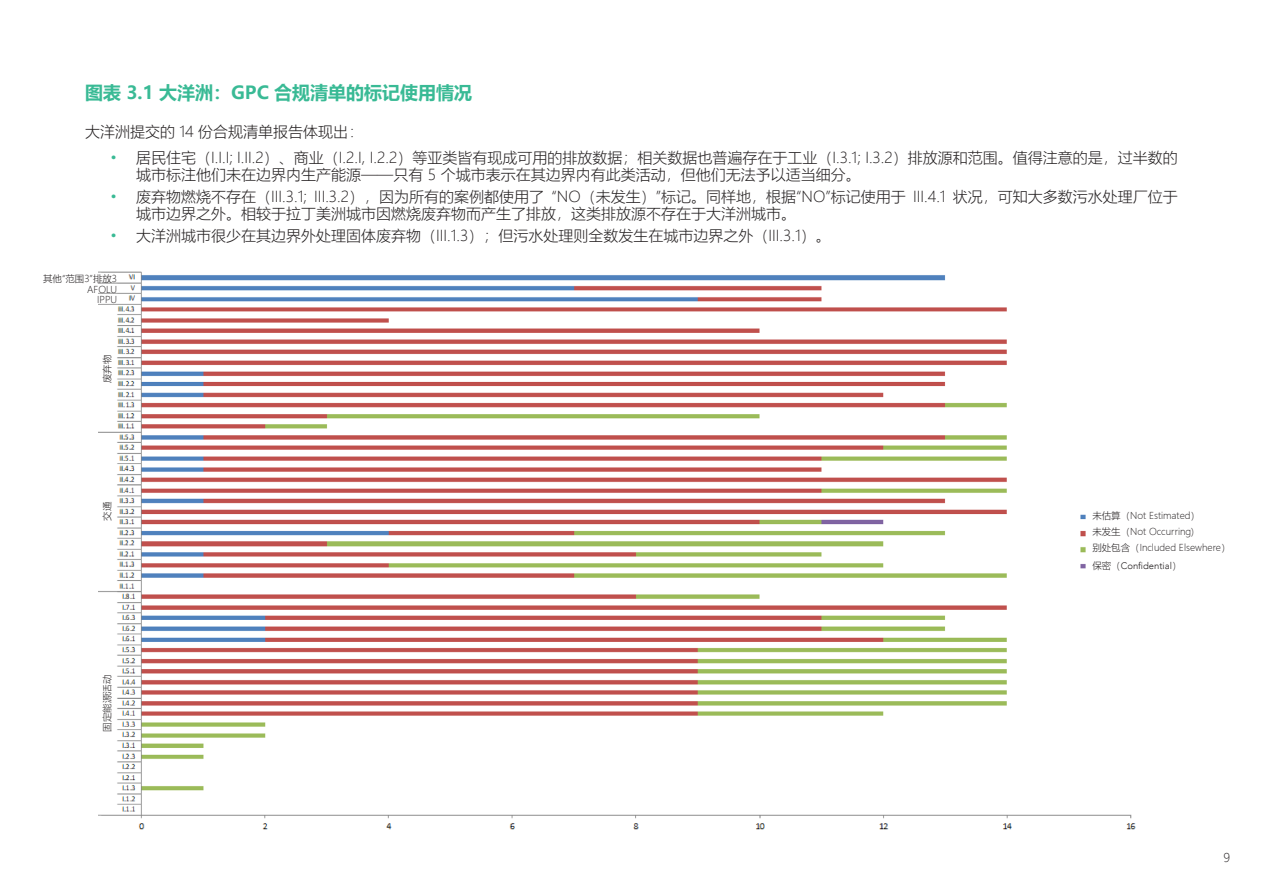
<style>
.page{position:relative;width:1263px;height:893px;background:#fff}
.page>*{position:absolute;margin:0;border:0;box-sizing:border-box;transform-origin:0 0}
.Infographics_Title{font:700 18px "Microsoft Ya Hei";color:#39ba95}
.Body_Text{font:300 15px/17.2px "Microsoft Ya Hei";color:#231f20}
.t1{font:300 12px "Microsoft Ya Hei";color:#231f20}
.Footnotes{font:300 9.45px "Microsoft Ya Hei";color:#231f20}
.Footnotes-2{font:300 9.45px "Avenir";color:#231f20}
.s1{color:#39ba95}
.s2{font-family:"Microsoft Ya Hei"}
</style>
<div class="page">
<img style="left:99px;top:271px;width:1037px;height:559px">
<p class="Infographics_Title" style="left:85px;top:80px;width:389px">图表 3.1 大洋洲：GPC 合规清单的标记使用情况</p>
<p class="Body_Text" style="left:85px;top:123px;width:280px">大洋洲提交的 14 份合规清单报告体现出：</p>
<p class="Body_Text" style="left:136px;top:149px;width:1043px;text-indent:-26px"><span class="s1">•</span> 居民住宅（I.I.I; I.II.2）、商业（I.2.I, I.2.2）等亚类皆有现成可用的排放数据；相关数据也普遍存在于工业（I.3.1; I.3.2）排放源和范围。值得注意的是，过半数的城市标注他们未在边界内生产能源——只有 5 个城市表示在其边界内有此类活动，但他们无法予以适当细分。</p>
<p class="Body_Text" style="left:136px;top:188px;width:1043px;text-indent:-26px"><span class="s1">•</span> 废弃物燃烧不存在（III.3.1; III.3.2），因为所有的案例都使用了 “NO（未发生）”标记。同样地，根据“NO”标记使用于 III.4.1 状况，可知大多数污水处理厂位于城市边界之外。相较于拉丁美洲城市因燃烧废弃物而产生了排放，这类排放源不存在于大洋洲城市。</p>
<p class="Body_Text" style="left:111px;top:226px;width:722px"><span class="s1">•</span> 大洋洲城市很少在其边界外处理固体废弃物（III.1.3）；但污水处理则全数发生在城市边界之外（III.3.1）。</p>
<p class="Footnotes" style="left:43px;top:273px;width:76px">其他“范围3”排放3</p>
<p class="Footnotes" style="left:87px;top:283px;width:31px">AFOLU</p>
<p class="Footnotes" style="left:97px;top:294px;width:22px">IPPU</p>
<p class="Footnotes" style="left:101px;top:383px;width:30px;rotate:-90deg">废弃物</p>
<p class="Footnotes" style="left:101px;top:521px;width:20px;rotate:-90deg">交通</p>
<p class="Footnotes" style="left:101px;top:732px;width:58px;rotate:-90deg">固定能源活动</p>
<p class="Footnotes" style="left:1092px;top:509px;width:109px">未估算（Not Estimated）</p>
<p class="Footnotes" style="left:1092px;top:525px;width:103px">未发生（Not Occurring)</p>
<p class="Footnotes" style="left:1092px;top:541px;width:140px">别处包含（Included Elsewhere）</p>
<p class="Footnotes-2" style="left:1092px;top:560px;width:91px"><span class="s2">保密（</span>Confidential<span class="s2">）</span></p>
<p class="t1" style="left:1223px;top:849px;width:8px">9</p>
</div>
